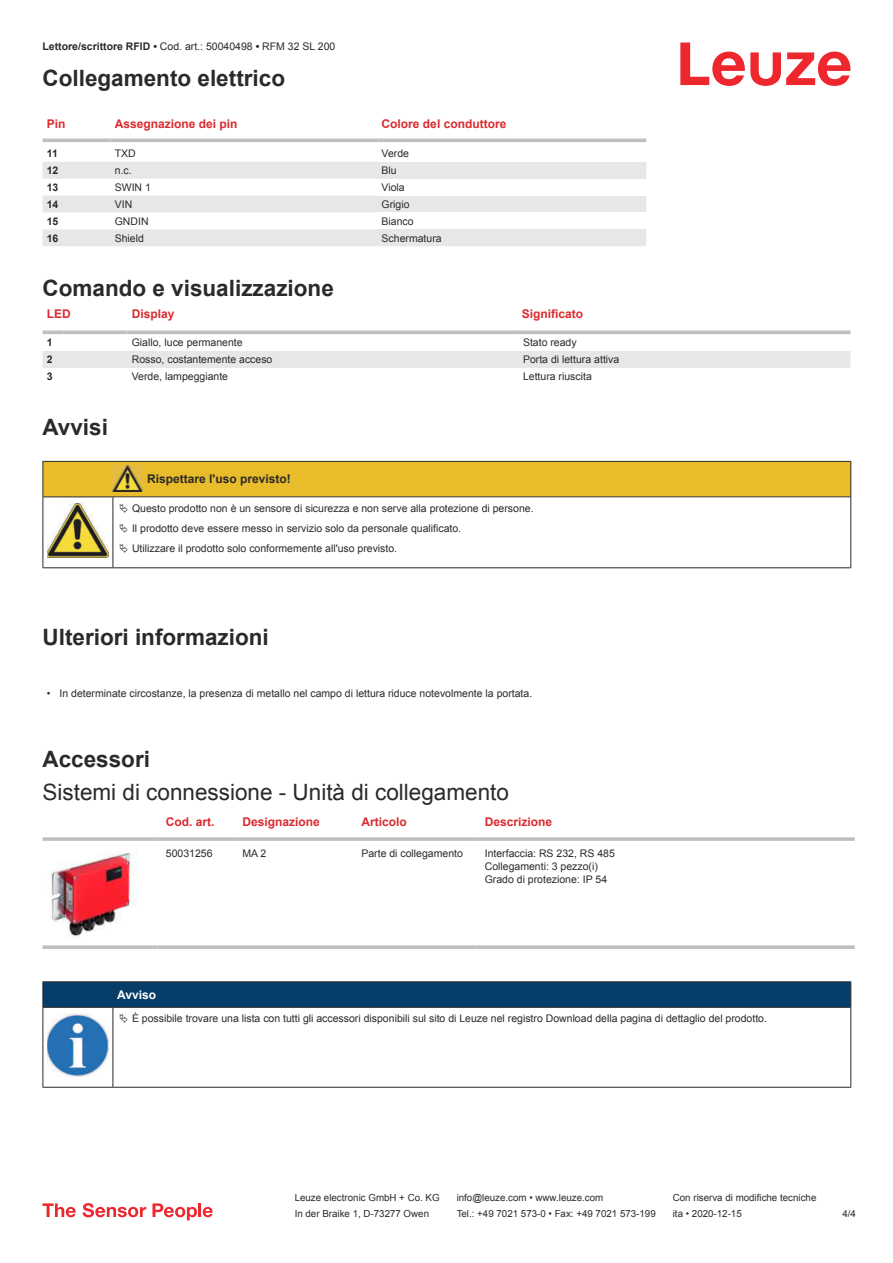
<style>
.page{position:relative;width:893px;height:1263px;background:#fff}
.page>*{position:absolute;margin:0;border:0;box-sizing:border-box;transform-origin:0 0}
.t1{font:700 22.5px "Arial";color:#2b292a}
.t2{font:22.5px "Arial";color:#2b292a}
.t3{font:700 12px "Arial";color:#db2a30}
.t4{font:700 12px "Arial";color:#2b292a}
.t5{font:700 12px "Arial";color:#fff}
.t6{font:10.5px/12.6px "Arial";color:#2b292a}
.t7{font:700 10.5px "Arial";color:#2b292a}
.t8{font:9.75px "Arial";color:#2b292a}
.s1{font-weight:700}
</style>
<div class="page">
<svg style="left:680px;top:43px;width:170px;height:43px"></svg>
<svg style="left:43px;top:138px;width:603px;height:1px"></svg>
<svg style="left:43px;top:162px;width:335px;height:84px;fill:#e6e7e9"></svg>
<hr style="left:43px;top:139px;width:68px;height:3px;background:#bdbfc1">
<hr style="left:111px;top:139px;width:267px;height:3px;background:#bdbfc1">
<hr style="left:378px;top:139px;width:268px;height:3px;background:#bdbfc1">
<div style="left:378px;top:162px;width:268px;height:17px;background:#e6e7e9"></div>
<div style="left:378px;top:196px;width:268px;height:16px;background:#e6e7e9"></div>
<div style="left:378px;top:229px;width:268px;height:17px;background:#e6e7e9"></div>
<div style="left:43px;top:351px;width:807px;height:17px;background:#e6e7e9"></div>
<svg style="left:43px;top:330px;width:21px;height:4px"></svg>
<svg style="left:64px;top:330px;width:64px;height:4px"></svg>
<svg style="left:128px;top:330px;width:391px;height:4px;background:#c5c7c9"></svg>
<svg style="left:519px;top:330px;width:331px;height:4px"></svg>
<svg style="left:43px;top:837px;width:114px;height:4px"></svg>
<hr style="left:157px;top:837px;width:77px;height:4px;background:#c5c7c9">
<svg style="left:234px;top:837px;width:119px;height:4px"></svg>
<svg style="left:353px;top:837px;width:123px;height:4px"></svg>
<hr style="left:476px;top:837px;width:379px;height:4px;background:#c5c7c9">
<svg style="left:43px;top:945px;width:114px;height:4px"></svg>
<svg style="left:157px;top:945px;width:77px;height:4px"></svg>
<svg style="left:234px;top:945px;width:119px;height:4px"></svg>
<svg style="left:353px;top:945px;width:123px;height:4px"></svg>
<svg style="left:476px;top:945px;width:379px;height:4px;background:#c3c5c7"></svg>
<img style="left:51px;top:852px;width:86px;height:85px">
<svg style="left:44px;top:1008px;width:806px;height:79px"></svg>
<hr style="left:43px;top:981px;width:70px;height:1px;background:#2b292a">
<hr style="left:43px;top:1007px;width:70px;height:1px;background:#2b292a">
<hr style="left:113px;top:981px;width:738px;height:1px;background:#2b292a">
<svg style="left:43px;top:982px;width:808px;height:25px;background:#063c67"></svg>
<hr style="left:113px;top:1007px;width:738px;height:1px;background:#2b292a">
<hr style="left:43px;top:1008px;width:1px;height:75px;background:#2b292a">
<hr style="left:113px;top:1008px;width:1px;height:75px;background:#2b292a">
<hr style="left:850px;top:1008px;width:1px;height:75px;background:#2b292a">
<hr style="left:43px;top:1087px;width:70px;height:1px;background:#2b292a">
<hr style="left:113px;top:1087px;width:738px;height:1px;background:#2b292a">
<img style="left:47px;top:1014px;width:61px;height:62px">
<div style="left:115px;top:1008px;width:734px;height:20px;background:#fff"></div>
<svg style="left:43px;top:1203px;width:33px;height:14px"></svg>
<svg style="left:83px;top:1203px;width:63px;height:14px"></svg>
<svg style="left:153px;top:1203px;width:44px;height:17px"></svg>
<hr style="left:198px;top:1203px;width:3px;height:14px;background:#ed272d">
<svg style="left:203px;top:1207px;width:10px;height:10px"></svg>
<hr style="left:43px;top:567px;width:70px;height:1px;background:#2b292a">
<hr style="left:113px;top:567px;width:30px;height:1px;background:#2b292a">
<hr style="left:143px;top:567px;width:708px;height:1px;background:#2b292a">
<svg style="left:43px;top:461px;width:808px;height:106px"></svg>
<p class="t6" style="left:43px;top:41px;width:294px"><span class="s1">Lettore/scrittore RFID •</span> Cod. art.: 50040498 <span class="s1">•</span> RFM 32 SL 200</p>
<h1 class="t1" style="left:43px;top:70px;width:244px">Collegamento elettrico</h1>
<p class="t3" style="left:47px;top:119px;width:20px">Pin</p>
<p class="t3" style="left:115px;top:119px;width:124px">Assegnazione dei pin</p>
<p class="t3" style="left:382px;top:119px;width:126px">Colore del conduttore</p>
<p class="t7" style="left:47px;top:149px;width:13px">11</p>
<p class="t6" style="left:115px;top:148px;width:22px">TXD</p>
<p class="t6" style="left:382px;top:148px;width:29px">Verde</p>
<p class="t7" style="left:47px;top:166px;width:13px">12</p>
<p class="t6" style="left:115px;top:165px;width:18px">n.c.</p>
<p class="t6" style="left:382px;top:165px;width:17px">Blu</p>
<p class="t7" style="left:47px;top:183px;width:13px">13</p>
<p class="t6" style="left:115px;top:182px;width:38px">SWIN 1</p>
<p class="t6" style="left:382px;top:182px;width:25px">Viola</p>
<p class="t7" style="left:47px;top:200px;width:13px">14</p>
<p class="t6" style="left:115px;top:199px;width:19px">VIN</p>
<p class="t6" style="left:382px;top:199px;width:30px">Grigio</p>
<p class="t7" style="left:47px;top:217px;width:13px">15</p>
<p class="t6" style="left:115px;top:216px;width:35px">GNDIN</p>
<p class="t6" style="left:382px;top:216px;width:34px">Bianco</p>
<p class="t7" style="left:47px;top:234px;width:13px">16</p>
<p class="t6" style="left:115px;top:233px;width:31px">Shield</p>
<p class="t6" style="left:382px;top:233px;width:62px">Schermatura</p>
<h1 class="t1" style="left:43px;top:280px;width:293px">Comando e visualizzazione</h1>
<p class="t3" style="left:47px;top:310px;width:25px">LED</p>
<p class="t3" style="left:132px;top:310px;width:44px">Display</p>
<p class="t3" style="left:522px;top:310px;width:63px">Significato</p>
<p class="t7" style="left:47px;top:339px;width:7px">1</p>
<p class="t6" style="left:132px;top:337px;width:112px">Giallo, luce permanente</p>
<p class="t6" style="left:523px;top:337px;width:55px">Stato ready</p>
<p class="t7" style="left:47px;top:356px;width:7px">2</p>
<p class="t6" style="left:132px;top:354px;width:142px">Rosso, costantemente acceso</p>
<p class="t6" style="left:523px;top:354px;width:98px">Porta di lettura attiva</p>
<p class="t7" style="left:47px;top:372px;width:7px">3</p>
<p class="t6" style="left:132px;top:371px;width:98px">Verde, lampeggiante</p>
<p class="t6" style="left:523px;top:371px;width:70px">Lettura riuscita</p>
<h1 class="t1" style="left:43px;top:419px;width:67px">Avvisi</h1>
<p class="t4" style="left:147px;top:475px;width:145px">Rispettare l'uso previsto!</p>
<p class="t6" style="left:132px;top:499px;width:403px;line-height:20.2px">Questo prodotto non è un sensore di sicurezza e non serve alla protezione di persone.<br>Il prodotto deve essere messo in servizio solo da personale qualificato.<br>Utilizzare il prodotto solo conformemente all'uso previsto.</p>
<h1 class="t1" style="left:43px;top:628px;width:228px">Ulteriori informazioni</h1>
<p class="t6" style="left:47px;top:688px;width:487px">• In determinate circostanze, la presenza di metallo nel campo di lettura riduce notevolmente la portata.</p>
<h1 class="t1" style="left:43px;top:750px;width:109px">Accessori</h1>
<h1 class="t2" style="left:43px;top:784px;width:468px">Sistemi di connessione - Unità di collegamento</h1>
<p class="t3" style="left:166px;top:818px;width:50px">Cod. art.</p>
<p class="t3" style="left:242px;top:818px;width:79px">Designazione</p>
<p class="t3" style="left:361px;top:818px;width:47px">Articolo</p>
<p class="t3" style="left:485px;top:818px;width:69px">Descrizione</p>
<p class="t6" style="left:166px;top:848px;width:48px">50031256</p>
<p class="t6" style="left:242px;top:848px;width:25px">MA 2</p>
<p class="t6" style="left:361px;top:848px;width:103px">Parte di collegamento</p>
<p class="t6" style="left:485px;top:848px;width:132px">Interfaccia: RS 232, RS 485<br>Collegamenti: 3 pezzo(i)<br>Grado di protezione: IP 54</p>
<p class="t5" style="left:117px;top:990px;width:40px">Avviso</p>
<p class="t6" style="left:132px;top:1013px;width:636px">È possibile trovare una lista con tutti gli accessori disponibili sul sito di Leuze nel registro Download della pagina di dettaglio del prodotto.</p>
<p class="t8" style="left:295px;top:1194px;width:146px">Leuze electronic GmbH + Co. KG</p>
<p class="t8" style="left:457px;top:1194px;width:148px">info@leuze.com • www.leuze.com</p>
<p class="t8" style="left:673px;top:1194px;width:145px">Con riserva di modifiche tecniche</p>
<p class="t8" style="left:295px;top:1210px;width:136px">In der Braike 1, D-73277 Owen</p>
<p class="t8" style="left:457px;top:1210px;width:201px">Tel.: +49 7021 573-0 • Fax: +49 7021 573-199</p>
<p class="t8" style="left:673px;top:1210px;width:70px">ita • 2020-12-15</p>
<p class="t8" style="left:842px;top:1210px;width:15px">4 /4</p>
</div>
